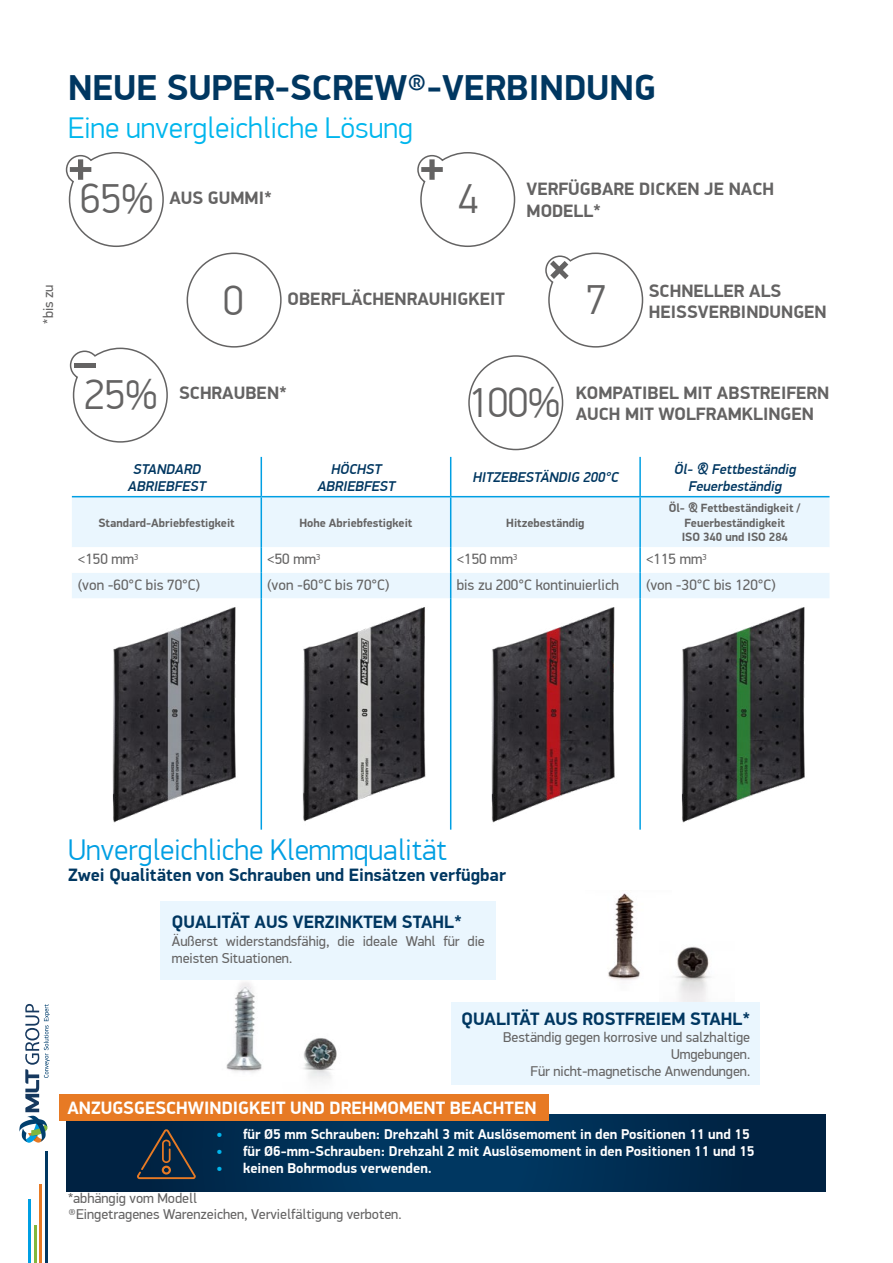
<style>
.page{position:relative;width:893px;height:1263px;background:#fff}
.page>*{position:absolute;margin:0;border:0;box-sizing:border-box;transform-origin:0 0}
.t1{font:300 42px "PF Din Display Pro";letter-spacing:-.005em;color:#646363}
.t2{font:700 36.15px "PF Din Display Pro";color:#003761}
.t3{font:300 30px "PF Din Display Pro";color:#009fe3}
.t4{font:300 30px "PF Din Display Pro";color:#00b6ed}
.t5{font:700 18px/21.6px "PF Din Display Pro";color:#646363}
.t6{font:700 18px "PF Din Display Pro";color:#003761}
.t7{font:700 18px "PF Din Display Pro";color:#fff}
.t8{font:15px "PF Din Display Pro";color:#646363}
.t9{font:14.25px/17.1px "PF Din Display Pro";color:#646363}
.t10{font:700 14.25px "PF Din Display Pro";color:#fff}
.t11{font:italic 500 14.25px/17.1px "PF Din Display Pro";color:#003761;text-align:center}
.t12{font:700 12px/14.4px "PF Din Display Pro";color:#646363;text-align:center}
.s1{color:#00b6ed}
</style>
<div class="page">
<img style="left:193px;top:979px;width:105px;height:94px">
<img style="left:282px;top:1005px;width:81px;height:90px">
<div style="left:160px;top:901px;width:336px;height:78px;background:#eaf6fe"></div>
<svg style="left:69px;top:347px;width:99px;height:96px"></svg>
<div style="left:468px;top:355px;width:95px;height:95px;border:2px solid #646363;border-radius:50%"></div>
<div style="left:187px;top:253px;width:95px;height:95px;border:2px solid #646363;border-radius:50%"></div>
<svg style="left:65px;top:152px;width:99px;height:95px"></svg>
<svg style="left:417px;top:152px;width:99px;height:95px"></svg>
<svg style="left:545px;top:252px;width:99px;height:96px"></svg>
<hr style="left:29px;top:1200px;width:2px;height:63px;background:#009fe3">
<hr style="left:45px;top:1151px;width:3px;height:112px;background:#003761">
<hr style="left:40px;top:1184px;width:2px;height:79px;background:#e77a24">
<hr style="left:34px;top:1226px;width:3px;height:37px;background:#81b73e">
<svg style="left:19px;top:1004px;width:31px;height:139px"></svg>
<img style="left:608px;top:893px;width:32px;height:87px">
<img style="left:676px;top:946px;width:34px;height:56px">
<div style="left:72px;top:497px;width:757px;height:50px;background:#eaf6fe"></div>
<hr style="left:72px;top:496px;width:189px;height:1px;background:#009fe3">
<hr style="left:261px;top:496px;width:190px;height:1px;background:#009fe3">
<hr style="left:451px;top:496px;width:189px;height:1px;background:#009fe3">
<hr style="left:640px;top:496px;width:189px;height:1px;background:#009fe3">
<hr style="left:261px;top:457px;width:1px;height:39px;background:#009fe3">
<hr style="left:450px;top:457px;width:1px;height:39px;background:#009fe3">
<hr style="left:639px;top:457px;width:2px;height:39px;background:#009fe3">
<hr style="left:261px;top:497px;width:1px;height:50px;background:#009fe3">
<hr style="left:450px;top:497px;width:1px;height:50px;background:#009fe3">
<hr style="left:639px;top:497px;width:2px;height:50px;background:#009fe3">
<svg style="left:72px;top:547px;width:757px;height:51px"></svg>
<hr style="left:639px;top:573px;width:2px;height:25px;background:#009fe3">
<hr style="left:261px;top:598px;width:1px;height:232px;background:#009fe3">
<hr style="left:450px;top:598px;width:1px;height:232px;background:#009fe3">
<hr style="left:639px;top:598px;width:2px;height:232px;background:#009fe3">
<img style="left:112px;top:598px;width:149px;height:232px">
<img style="left:262px;top:598px;width:188px;height:230px">
<img style="left:451px;top:598px;width:164px;height:232px">
<img style="left:681px;top:607px;width:124px;height:216px">
<div style="left:74px;top:363px;width:21px;height:5px;background:#646363"></div>
<div style="left:451px;top:1002px;width:309px;height:83px;background:#eaf6fe"></div>
<svg style="left:66px;top:1115px;width:759px;height:76px;background:#002c51"></svg>
<div style="left:60px;top:1095px;width:489px;height:26px;background:#e77a24"></div>
<svg style="left:137px;top:1129px;width:59px;height:50px;background:#22303f"></svg>
<h2 class="t2" style="left:68px;top:66px;width:589px">NEUE SUPER-SCREW®-VERBINDUNG</h2>
<h3 class="t4" style="left:68px;top:110px;width:346px">Eine unvergleichliche Lösung</h3>
<h1 class="t1" style="left:80px;top:175px;width:75px">65%</h1>
<h1 class="t1" style="left:458px;top:175px;width:22px">4</h1>
<p class="t5" style="left:169px;top:188px;width:104px">AUS GUMMI*</p>
<p class="t5" style="left:526px;top:179px;width:249px">VERFÜGBARE DICKEN JE NACH<br>MODELL*</p>
<p class="t9" style="left:40px;top:324px;width:41px;rotate:-90deg">*bis zu</p>
<h1 class="t1" style="left:223px;top:276px;width:22px">0</h1>
<p class="t5" style="left:288px;top:288px;width:219px">OBERFLÄCHENRAUHIGKEIT</p>
<h1 class="t1" style="left:586px;top:276px;width:22px">7</h1>
<p class="t5" style="left:649px;top:280px;width:179px">SCHNELLER ALS<br>HEISSVERBINDUNGEN</p>
<h1 class="t1" style="left:84px;top:371px;width:75px">25%</h1>
<p class="t5" style="left:179px;top:382px;width:109px">SCHRAUBEN*</p>
<h1 class="t1" style="left:468px;top:378px;width:94px">100%</h1>
<p class="t5" style="left:576px;top:382px;width:255px">KOMPATIBEL MIT ABSTREIFERN<br>AUCH MIT WOLFRAMKLINGEN</p>
<p class="t11" style="left:128px;top:460px;width:82px">STANDARD<br>ABRIEBFEST</p>
<p class="t11" style="left:317px;top:460px;width:82px">HÖCHST<br>ABRIEBFEST</p>
<p class="t11" style="left:472px;top:469px;width:151px">HITZEBESTÄNDIG 200°C</p>
<p class="t11" style="left:674px;top:460px;width:126px">Öl- &amp; Fettbeständig<br>Feuerbeständig</p>
<p class="t12" style="left:98px;top:516px;width:138px">Standard-Abriebfestigkeit</p>
<p class="t12" style="left:299px;top:516px;width:114px">Hohe Abriebfestigkeit</p>
<p class="t12" style="left:506px;top:516px;width:80px">Hitzebeständig</p>
<p class="t12" style="left:669px;top:501px;width:134px">Öl- &amp; Fettbeständigkeit /<br>Feuerbeständigkeit<br>ISO 340 und ISO 284</p>
<p class="t8" style="left:78px;top:550px;width:62px">&lt;150 mm<sup>3</sup></p>
<p class="t8" style="left:267px;top:550px;width:55px">&lt;50 mm<sup>3</sup></p>
<p class="t8" style="left:457px;top:550px;width:62px">&lt;150 mm<sup>3</sup></p>
<p class="t8" style="left:646px;top:550px;width:62px">&lt;115 mm<sup>3</sup></p>
<p class="t8" style="left:78px;top:576px;width:124px">(von -60°C bis 70°C)</p>
<p class="t8" style="left:267px;top:576px;width:124px">(von -60°C bis 70°C)</p>
<p class="t8" style="left:457px;top:576px;width:164px">bis zu 200°C kontinuierlich</p>
<p class="t8" style="left:646px;top:576px;width:131px">(von -30°C bis 120°C)</p>
<h3 class="t3" style="left:68px;top:833px;width:381px">Unvergleichliche Klemmqualität</h3>
<p class="t6" style="left:68px;top:864px;width:439px">Zwei Qualitäten von Schrauben und Einsätzen verfügbar</p>
<p class="t6" style="left:172px;top:911px;width:291px">QUALITÄT AUS VERZINKTEM STAHL*</p>
<p class="t9" style="left:172px;top:932px;width:314px">Äußerst widerstandsfähig, die ideale Wahl für die meisten Situationen.</p>
<p class="t6" style="left:461px;top:1008px;width:290px">QUALITÄT AUS ROSTFREIEM STAHL*</p>
<p class="t9" style="left:503px;top:1029px;width:248px;text-align:right">Beständig gegen korrosive und salzhaltige<br>Umgebungen.<br>Für nicht-magnetische Anwendungen.</p>
<p class="t7" style="left:67px;top:1096px;width:471px">ANZUGSGESCHWINDIGKEIT UND DREHMOMENT BEACHTEN</p>
<p class="t9" style="left:68px;top:1190px;width:131px">*abhängig vom Modell</p>
<p class="t10" style="left:216px;top:1126px;width:535px"><span class="s1">•</span> für Ø5 mm Schrauben: Drehzahl 3 mit Auslösemoment in den Positionen 11 und 15</p>
<p class="t10" style="left:216px;top:1143px;width:540px"><span class="s1">•</span> für Ø6-mm-Schrauben: Drehzahl 2 mit Auslösemoment in den Positionen 11 und 15</p>
<p class="t10" style="left:216px;top:1160px;width:217px"><span class="s1">•</span> keinen Bohrmodus verwenden.</p>
<p class="t9" style="left:68px;top:1206px;width:335px">®Eingetragenes Warenzeichen, Vervielfältigung verboten.</p>
</div>
